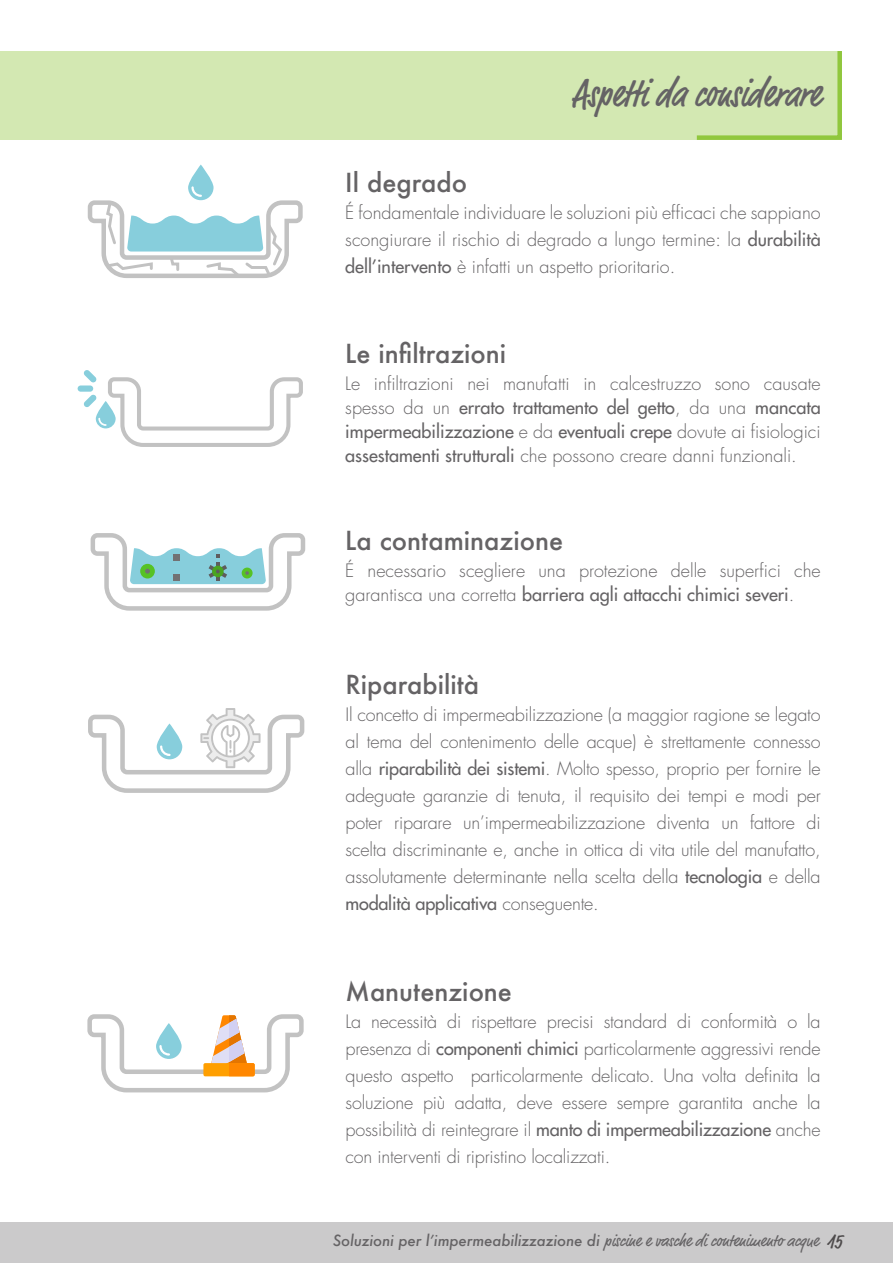
<style>
.page{position:relative;width:893px;height:1263px;background:#fff}
.page>*{position:absolute;margin:0;border:0;box-sizing:border-box;transform-origin:0 0}
.t1{font:500 condensed 39px "Market";color:#656365}
.t2{font:500 25.5px "Futura";color:#656365}
.t3{font:300 18px/27px "Futura Std";color:#656365;text-align:justify}
.t4{font:italic 500 15px "Futura";letter-spacing:-.01em;color:#656365}
.s1{font-weight:500}
.s2{font-family:"Market";font-weight:400;font-style:normal;font-size:16.5px}
.s3{font-family:"Market";font-style:normal;font-stretch:condensed;font-size:21px;color:#4e4b4c}
</style>
<div class="page">
<div style="left:0;top:1222px;width:893px;height:41px;background:#cbcacb"></div>
<div style="left:0;top:51px;width:842px;height:89px;background:#d3e8b2"></div>
<svg style="left:696px;top:51px;width:146px;height:89px"></svg>
<svg style="left:188px;top:165px;width:26px;height:35px"></svg>
<svg style="left:87px;top:186px;width:216px;height:92px"></svg>
<div style="left:78px;top:385px;width:15px;height:7px;background:#87cedc;border-radius:3px"></div>
<svg style="left:84px;top:370px;width:219px;height:77px"></svg>
<svg style="left:90px;top:533px;width:216px;height:78px"></svg>
<svg style="left:87px;top:1014px;width:217px;height:79px"></svg>
<svg style="left:88px;top:708px;width:217px;height:85px"></svg>
<h1 class="t1" style="left:572px;top:70px;width:250px">Aspetti da considerare</h1>
<h2 class="t2" style="left:345px;top:165px;width:123px">Il degrado</h2>
<p class="t3" style="left:345px;top:199px;width:477px">É fondamentale individuare le soluzioni più efficaci che sappiano scongiurare il rischio di degrado a lungo termine: la <span class="s1">durabilità dell’intervento</span> è infatti un aspetto prioritario.</p>
<h2 class="t2" style="left:345px;top:336px;width:162px">Le infiltrazioni</h2>
<p class="t3" style="left:345px;top:372px;width:477px;line-height:24px">Le infiltrazioni nei manufatti in calcestruzzo sono causate spesso da un <span class="s1">errato trattamento del getto</span>, da una <span class="s1">mancata impermeabilizzazione</span> e da <span class="s1">eventuali crepe</span> dovute ai fisiologici <span class="s1">assestamenti strutturali</span> che possono creare danni funzionali.</p>
<h2 class="t2" style="left:345px;top:523px;width:219px">La contaminazione</h2>
<p class="t3" style="left:345px;top:559px;width:477px;line-height:24px">É necessario scegliere una protezione delle superfici che garantisca una corretta <span class="s1">barriera agli attacchi chimici severi</span>.</p>
<h2 class="t2" style="left:345px;top:667px;width:135px">Riparabilità</h2>
<p class="t3" style="left:345px;top:701px;width:477px">Il concetto di impermeabilizzazione (a maggior ragione se legato al tema del contenimento delle acque) è strettamente connesso alla <span class="s1">riparabilità dei sistemi</span>. Molto spesso, proprio per fornire le adeguate garanzie di tenuta, il requisito dei tempi e modi per poter riparare un’impermeabilizzazione diventa un fattore di scelta discriminante e, anche in ottica di vita utile del manufatto, assolutamente determinante nella scelta della <span class="s1">tecnologia</span> e della <span class="s1">modalità applicativa</span> conseguente.</p>
<h2 class="t2" style="left:345px;top:974px;width:168px">Manutenzione</h2>
<p class="t3" style="left:345px;top:1009px;width:477px">La necessità di rispettare precisi standard di conformità o la presenza di <span class="s1">componenti chimici</span> particolarmente aggressivi rende questo aspetto particolarmente delicato. Una volta definita la soluzione più adatta, deve essere sempre garantita anche la possibilità di reintegrare il <span class="s1">manto di impermeabilizzazione</span> anche con interventi di ripristino localizzati.</p>
<p class="t4" style="left:333px;top:1230px;width:510px">Soluzioni per l’impermeabilizzazione di <span class="s2">piscine e vasche di contenimento acque</span> <span class="s3">15</span></p>
</div>
